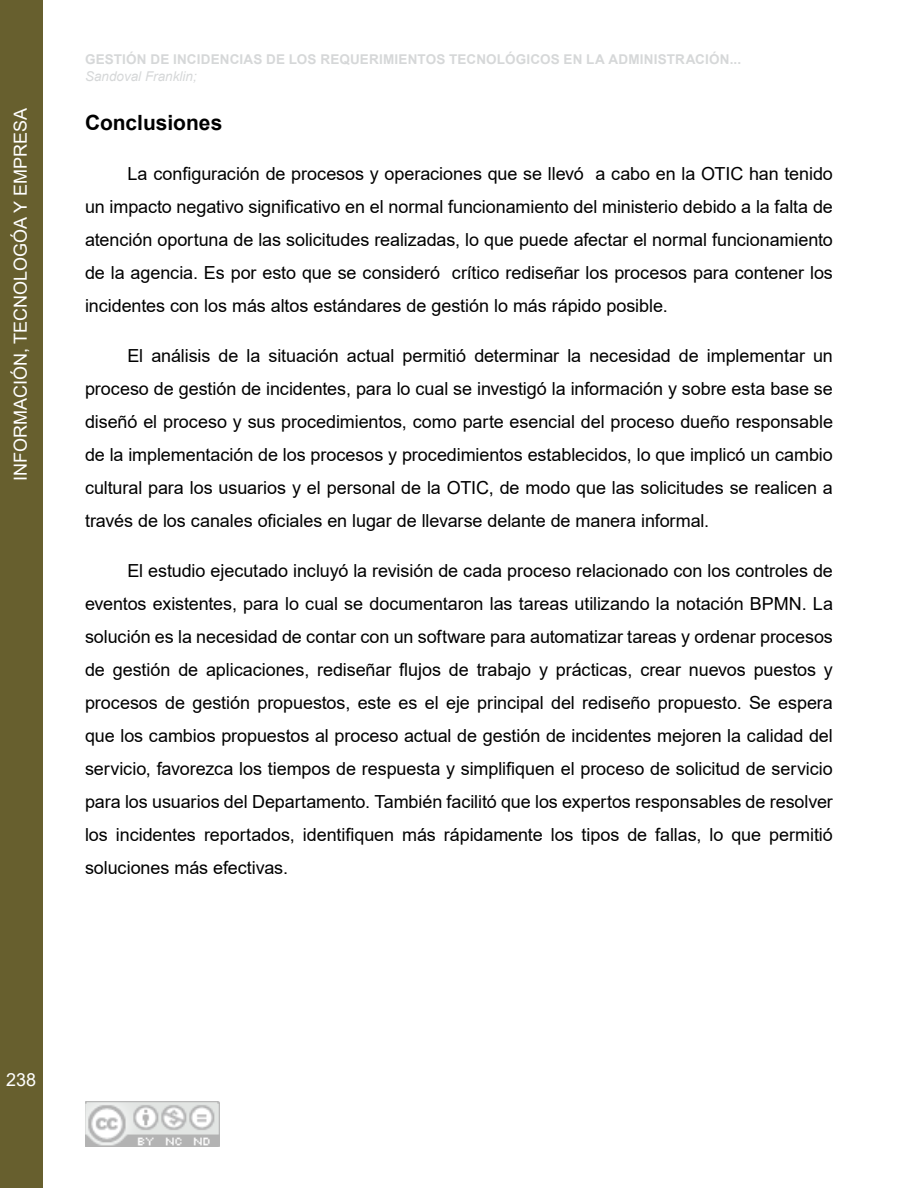
<style>
.page{position:relative;width:918px;height:1188px;background:#fff}
.page>*{position:absolute;margin:0;border:0;box-sizing:border-box;transform-origin:0 0}
.t1{font:700 21px "Arial";color:#000}
.t2{font:18px/33px "Arial";letter-spacing:-.005em;color:#000;text-align:justify}
.t3{font:18px "Arial";color:#fff}
.t4{font:700 13.5px "Arial";letter-spacing:.01em;color:#d1d3d4}
.t5{font:italic 13.5px "Arial";color:#d1d3d4}
</style>
<div class="page">
<div style="left:0;top:0;width:42px;height:1188px;background:#675f2e"></div>
<img style="left:85px;top:1101px;width:134px;height:46px">
<p class="t3" style="left:8px;top:481px;width:375px;rotate:-90deg">INFORMACIÓN, TECNOLOGÓA Y EMPRESA</p>
<p class="t4" style="left:85px;top:49px;width:658px">GESTIÓN DE INCIDENCIAS DE LOS REQUERIMIENTOS TECNOLÓGICOS EN LA ADMINISTRACIÓN...</p>
<p class="t5" style="left:85px;top:67px;width:113px">Sandoval Franklin;</p>
<p class="t1" style="left:85px;top:108px;width:139px">Conclusiones</p>
<p class="t2" style="left:85px;top:157px;width:749px;text-indent:43px">La configuración de procesos y operaciones que se llevó a cabo en la OTIC han tenido un impacto negativo significativo en el normal funcionamiento del ministerio debido a la falta de atención oportuna de las solicitudes realizadas, lo que puede afectar el normal funcionamiento de la agencia. Es por esto que se consideró crítico rediseñar los procesos para contener los incidentes con los más altos estándares de gestión lo más rápido posible.</p>
<p class="t2" style="left:85px;top:339px;width:749px;text-indent:43px">El análisis de la situación actual permitió determinar la necesidad de implementar un proceso de gestión de incidentes, para lo cual se investigó la información y sobre esta base se diseñó el proceso y sus procedimientos, como parte esencial del proceso dueño responsable de la implementación de los procesos y procedimientos establecidos, lo que implicó un cambio cultural para los usuarios y el personal de la OTIC, de modo que las solicitudes se realicen a través de los canales oficiales en lugar de llevarse delante de manera informal.</p>
<p class="t2" style="left:85px;top:554px;width:749px;text-indent:43px">El estudio ejecutado incluyó la revisión de cada proceso relacionado con los controles de eventos existentes, para lo cual se documentaron las tareas utilizando la notación BPMN. La solución es la necesidad de contar con un software para automatizar tareas y ordenar procesos de gestión de aplicaciones, rediseñar flujos de trabajo y prácticas, crear nuevos puestos y procesos de gestión propuestos, este es el eje principal del rediseño propuesto. Se espera que los cambios propuestos al proceso actual de gestión de incidentes mejoren la calidad del servicio, favorezca los tiempos de respuesta y simplifiquen el proceso de solicitud de servicio para los usuarios del Departamento. También facilitó que los expertos responsables de resolver los incidentes reportados, identifiquen más rápidamente los tipos de fallas, lo que permitió soluciones más efectivas.</p>
<p class="t3" style="left:6px;top:1068px;width:32px">238</p>
</div>
